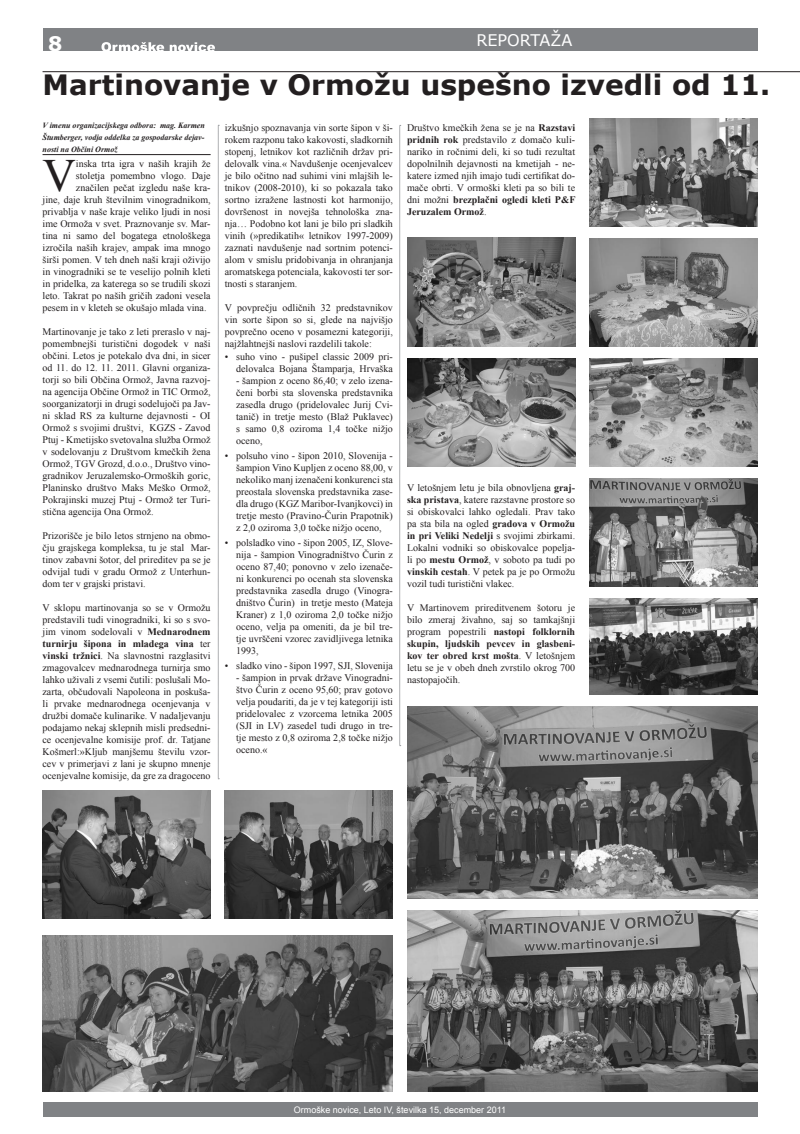
<style>
.page{position:relative;width:800px;height:1134px;background:#fff}
.page>*{position:absolute;margin:0;border:0;box-sizing:border-box;transform-origin:0 0}
.t1{font:46.2px "Times New Roman";color:#231f20}
.t2{font:700 28px "Verdana";color:#231f20}
.t3{font:700 20px "Verdana";color:#fff}
.t4{font:16px "Verdana";color:#fff}
.t5{font:10px/12px "Times New Roman";color:#231f20;text-align:justify}
.t6{font:9px "Arial";color:#fff}
.t7{font:italic 700 8px/12px "Times New Roman";color:#231f20;text-align:justify}
.s1{font-weight:700}
</style>
<div class="page">
<div style="left:43px;top:28px;width:714px;height:23px;background:#808285"></div>
<div style="left:43px;top:1103px;width:714px;height:14px;background:#808285"></div>
<svg style="left:101px;top:42px;width:63px;height:9px"></svg>
<svg style="left:170px;top:42px;width:45px;height:9px"></svg>
<hr style="left:43px;top:154px;width:167px;height:1px;background:#231f20">
<hr style="left:43px;top:71px;width:756px;height:1px;background:#231f20">
<img style="left:407px;top:237px;width:168px;height:110px">
<img style="left:589px;top:239px;width:168px;height:108px">
<img style="left:43px;top:935px;width:350px;height:156px">
<img style="left:589px;top:359px;width:168px;height:108px">
<img style="left:407px;top:359px;width:168px;height:108px">
<img style="left:225px;top:791px;width:168px;height:128px">
<img style="left:589px;top:119px;width:168px;height:108px">
<img style="left:43px;top:791px;width:167px;height:128px">
<img style="left:407px;top:911px;width:350px;height:180px">
<img style="left:589px;top:599px;width:168px;height:96px">
<img style="left:407px;top:707px;width:350px;height:192px">
<img style="left:589px;top:479px;width:168px;height:108px">
<svg style="left:218px;top:125px;width:1px;height:654px"></svg>
<svg style="left:399px;top:125px;width:1px;height:621px"></svg>
<h3 class="t3" style="left:48px;top:31px;width:16px">8</h3>
<h3 class="t4" style="left:476px;top:30px;width:97px">REPORTAŽA</h3>
<h2 class="t2" style="left:43px;top:67px;width:729px">Martinovanje v Ormožu uspešno izvedli od 11.</h2>
<p class="t5" style="left:407px;top:121px;width:170px">Društvo kmečkih žena se je na <span class="s1">Razstavi pridnih rok</span> predstavilo z domačo kuli&shy;nariko in ročnimi deli, ki so tudi rezultat dopolnilnih dejavnosti na kmetijah - ne&shy;katere izmed njih imajo tudi certifikat do&shy;mače obrti. V ormoški kleti pa so bili te dni možni <span class="s1">brezplačni ogledi kleti P&amp;F Jeruzalem Ormož</span>.</p>
<p class="t7" style="left:43px;top:119px;width:164px">V imenu organizacijskega odbora: mag. Karmen Štumberger, vodja oddelka za gospodarske dejav&shy;nosti na Občini Ormož</p>
<h1 class="t1" style="left:43px;top:144px;width:35px">V</h1>
<p class="t5" style="left:76px;top:157px;width:136px">inska trta igra v naših krajih že</p>
<p class="t5" style="left:225px;top:121px;width:169px">izkušnjo spoznavanja vin sorte šipon v ši&shy;rokem razponu tako kakovosti, sladkornih stopenj, letnikov kot različnih držav pri&shy;delovalk vina.« Navdušenje ocenjevalcev je bilo očitno nad suhimi vini mlajših le&shy;tnikov (2008-2010), ki so pokazala tako sortno izražene lastnosti kot harmonijo, dovršenost in novejša tehnološka zna&shy;nja… Podobno kot lani je bilo pri sladkih vinih (»predikatih« letnikov 1997-2009) zaznati navdušenje nad sortnim potenci&shy;alom v smislu pridobivanja in ohranjanja aromatskega potenciala, kakovosti ter sor&shy;tnosti s staranjem.</p>
<p class="t5" style="left:225px;top:301px;width:169px">V povprečju odličnih 32 predstavnikov vin sorte šipon so si, glede na najvišjo povprečno oceno v posamezni kategoriji, najžlahtnejši naslovi razdelili takole:</p>
<p class="t5" style="left:225px;top:351px;width:169px;text-align:right">• suho vino - pušipel classic 2009 pri&shy;delovalca Bojana Štamparja, Hrvaška</p>
<p class="t5" style="left:236px;top:375px;width:158px">- šampion z oceno 86,40; v zelo izena&shy;čeni borbi sta slovenska predstavnika zasedla drugo (pridelovalec Jurij Cvi&shy;tanič) in tretje mesto (Blaž Puklavec) s samo 0,8 oziroma 1,4 točke nižjo oceno,</p>
<p class="t5" style="left:236px;top:450px;width:158px;text-indent:-11px">• polsuho vino - šipon 2010, Slovenija - šampion Vino Kupljen z oceno 88,00, v nekoliko manj izenačeni konkurenci sta preostala slovenska predstavnika zase&shy;dla drugo (KGZ Maribor-Ivanjkovci) in tretje mesto (Pravino-Čurin Prapotnik) z 2,0 oziroma 3,0 točke nižjo oceno,</p>
<p class="t5" style="left:236px;top:536px;width:158px;text-indent:-11px">• polsladko vino - šipon 2005, IZ, Slove&shy;nija - šampion Vinogradništvo Čurin z oceno 87,40; ponovno v zelo izenače&shy;ni konkurenci po ocenah sta slovenska predstavnika zasedla drugo (Vinogra&shy;dništvo Čurin) in tretje mesto (Mateja Kraner) z 1,0 oziroma 2,0 točke nižjo oceno, velja pa omeniti, da je bil tre&shy;tje uvrščeni vzorec zavidljivega letnika 1993,</p>
<p class="t5" style="left:225px;top:659px;width:169px">• sladko vino - šipon 1997, SJI, Slovenija</p>
<p class="t5" style="left:236px;top:671px;width:158px">- šampion in prvak države Vinogradni&shy;štvo Čurin z oceno 95,60; prav gotovo velja poudariti, da je v tej kategoriji isti pridelovalec z vzorcema letnika 2005 (SJI in LV) zasedel tudi drugo in tre&shy;tje mesto z 0,8 oziroma 2,8 točke nižjo oceno.«</p>
<p class="t5" style="left:76px;top:169px;width:136px">stoletja pomembno vlogo. Daje</p>
<p class="t5" style="left:76px;top:181px;width:136px">značilen pečat izgledu naše kra-</p>
<p class="t5" style="left:43px;top:193px;width:169px">jine, daje kruh številnim vinogradnikom,</p>
<p class="t5" style="left:43px;top:205px;width:169px">privablja v naše kraje veliko ljudi in nosi</p>
<p class="t5" style="left:43px;top:217px;width:169px">ime Ormoža v svet. Praznovanje sv. Mar-</p>
<p class="t5" style="left:43px;top:229px;width:169px">tina ni samo del bogatega etnološkega</p>
<p class="t5" style="left:43px;top:241px;width:169px">izročila naših krajev, ampak ima mnogo</p>
<p class="t5" style="left:43px;top:253px;width:169px">širši pomen. V teh dneh naši kraji oživijo</p>
<p class="t5" style="left:43px;top:265px;width:169px">in vinogradniki se te veselijo polnih kleti</p>
<p class="t5" style="left:43px;top:277px;width:169px">in pridelka, za katerega so se trudili skozi</p>
<p class="t5" style="left:43px;top:289px;width:169px">leto. Takrat po naših gričih zadoni vesela</p>
<p class="t5" style="left:43px;top:301px;width:165px">pesem in v kleteh se okušajo mlada vina.</p>
<p class="t5" style="left:43px;top:325px;width:169px">Martinovanje je tako z leti preraslo v naj&shy;pomembnejši turistični dogodek v naši občini. Letos je potekalo dva dni, in sicer od 11. do 12. 11. 2011. Glavni organiza&shy;torji so bili Občina Ormož, Javna razvoj&shy;na agencija Občine Ormož in TIC Ormož, soorganizatorji in drugi sodelujoči pa Jav&shy;ni sklad RS za kulturne dejavnosti - OI Ormož s svojimi društvi, KGZS - Zavod Ptuj - Kmetijsko svetovalna služba Ormož v sodelovanju z Društvom kmečkih žena Ormož, TGV Grozd, d.o.o., Društvo vino&shy;gradnikov Jeruzalemsko-Ormoških goric, Planinsko društvo Maks Meško Ormož, Pokrajinski muzej Ptuj - Ormož ter Turi&shy;stična agencija Ona Ormož.</p>
<p class="t5" style="left:43px;top:529px;width:169px">Prizorišče je bilo letos strnjeno na obmo&shy;čju grajskega kompleksa, tu je stal Mar&shy;tinov zabavni šotor, del prireditev pa se je odvijal tudi v gradu Ormož z Unterhun&shy;dom ter v grajski pristavi.</p>
<p class="t5" style="left:43px;top:601px;width:169px">V sklopu martinovanja so se v Ormožu predstavili tudi vinogradniki, ki so s svo&shy;jim vinom sodelovali v <span class="s1">Mednarodnem turnirju šipona in mladega vina</span> ter <span class="s1">vinski tržnici</span>. Na slavnostni razglasitvi zmagovalcev mednarodnega turnirja smo lahko uživali z vsemi čutili: poslušali Mo&shy;zarta, občudovali Napoleona in poskuša&shy;li prvake mednarodnega ocenjevanja v družbi domače kulinarike. V nadaljevanju podajamo nekaj sklepnih misli predsedni&shy;ce ocenjevalne komisije prof. dr. Tatjane Košmerl:»Kljub manjšemu številu vzor&shy;cev v primerjavi z lani je skupno mnenje ocenjevalne komisije, da gre za dragoceno</p>
<p class="t5" style="left:407px;top:481px;width:169px">V letošnjem letu je bila obnovljena <span class="s1">graj&shy;ska pristava</span>, katere razstavne prostore so si obiskovalci lahko ogledali. Prav tako pa sta bila na ogled <span class="s1">gradova v Ormožu in pri Veliki Nedelji</span> s svojimi zbirkami.<br>Lokalni vodniki so obiskovalce popelja&shy;li po <span class="s1">mestu Ormož</span>, v soboto pa tudi po <span class="s1">vinskih cestah</span>. V petek pa je po Ormožu vozil tudi turistični vlakec.</p>
<p class="t5" style="left:407px;top:601px;width:169px">V Martinovem prireditvenem šotoru je bilo zmeraj živahno, saj so tamkajšnji program popestrili <span class="s1">nastopi folklornih skupin, ljudskih pevcev in glasbeni&shy;kov ter obred krst mošta</span>. V letošnjem letu se je v obeh dneh zvrstilo okrog 700 nastopajočih.</p>
<p class="t6" style="left:294px;top:1104px;width:214px">Ormoške novice, Leto IV, številka 15, december 2011</p>
</div>
